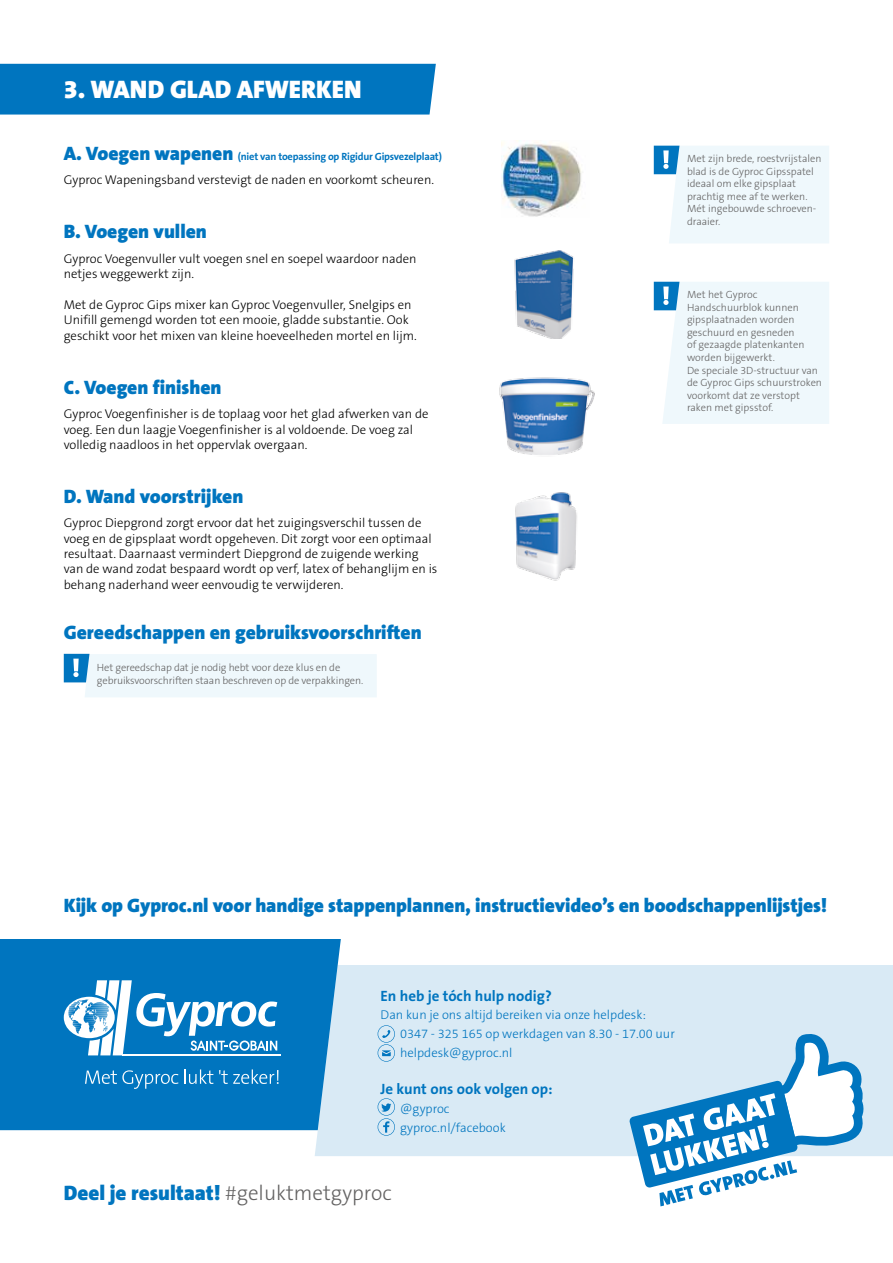
<style>
.page{position:relative;width:893px;height:1263px;background:#fff}
.page>*{position:absolute;margin:0;border:0;box-sizing:border-box;transform-origin:0 0}
.t1{font:900 25.5px "The Sans B9";color:#fff}
.t2{font:900 21px "The Sans B9";color:#0075bf}
.t3{font:900 19.5px "The Sans B9";letter-spacing:-.005em;color:#0075bf}
.t4{font:700 15px "The Sans B7";color:#0075bf}
.t5{font:300 12.75px/15.3px "The Sans B3";color:#000}
.t6{font:300 12.75px/18.8px "The Sans B3";color:#0075bf}
.t7{font:300 10.5px/12.6px "The Sans B3";color:#646363}
.t8{font:700 10.5px "The Sans B7";letter-spacing:-.02em;color:#0075bf}
.s1{font-family:"The Sans B9";font-weight:900;font-size:19.5px}
.s2{font-family:"The Sans B3";font-weight:300;color:#646363}
</style>
<div class="page">
<div style="left:0;top:64px;width:436px;height:51px;background:#0075bf"></div>
<svg style="left:654px;top:146px;width:175px;height:97px"></svg>
<img style="left:501px;top:140px;width:81px;height:77px">
<img style="left:499px;top:377px;width:96px;height:78px">
<img style="left:514px;top:250px;width:60px;height:88px">
<img style="left:515px;top:492px;width:62px;height:89px">
<svg style="left:64px;top:654px;width:313px;height:43px"></svg>
<div style="left:315px;top:965px;width:578px;height:191px;background:#d9eaf5"></div>
<div style="left:0;top:939px;width:341px;height:191px;background:#0075bf"></div>
<hr style="left:122px;top:1054px;width:159px;height:1px;background:#fff">
<svg style="left:64px;top:980px;width:213px;height:75px"></svg>
<svg style="left:85px;top:1070px;width:93px;height:19px;background:#2b8cc9"></svg>
<svg style="left:184px;top:1069px;width:29px;height:15px"></svg>
<svg style="left:219px;top:1069px;width:60px;height:15px"></svg>
<svg style="left:629px;top:1033px;width:236px;height:173px"></svg>
<svg style="left:378px;top:1025px;width:17px;height:37px"></svg>
<svg style="left:378px;top:1098px;width:17px;height:38px"></svg>
<svg style="left:654px;top:282px;width:175px;height:142px"></svg>
<h1 class="t1" style="left:64px;top:76px;width:299px">3. WAND GLAD AFWERKEN</h1>
<p class="t8" style="left:64px;top:151px;width:380px"><span class="s1">A. Voegen wapenen</span> (niet van toepassing op Rigidur Gipsvezelplaat)</p>
<p class="t5" style="left:64px;top:173px;width:372px">Gyproc Wapeningsband verstevigt de naden en voorkomt scheuren.</p>
<h3 class="t3" style="left:64px;top:221px;width:145px">B. Voegen vullen</h3>
<p class="t5" style="left:64px;top:252px;width:354px">Gyproc Voegenvuller vult voegen snel en soepel waardoor naden netjes weggewerkt zijn.</p>
<p class="t5" style="left:64px;top:298px;width:354px">Met de Gyproc Gips mixer kan Gyproc Voegenvuller, Snelgips en<br>Unifill gemengd worden tot een mooie, gladde substantie. Ook geschikt voor het mixen van kleine hoeveelheden mortel en lijm.</p>
<h3 class="t3" style="left:64px;top:377px;width:159px">C. Voegen finishen</h3>
<p class="t5" style="left:64px;top:407px;width:366px">Gyproc Voegenfinisher is de toplaag voor het glad afwerken van de voeg. Een dun laagje Voegenfinisher is al voldoende. De voeg zal volledig naadloos in het oppervlak overgaan.</p>
<h3 class="t3" style="left:64px;top:486px;width:181px">D. Wand voorstrijken</h3>
<p class="t5" style="left:64px;top:516px;width:375px">Gyproc Diepgrond zorgt ervoor dat het zuigingsverschil tussen de voeg en de gipsplaat wordt opgeheven. Dit zorgt voor een optimaal resultaat. Daarnaast vermindert Diepgrond de zuigende werking van de wand zodat bespaard wordt op verf, latex of behanglijm en is behang naderhand weer eenvoudig te verwijderen.</p>
<h3 class="t3" style="left:64px;top:622px;width:359px">Gereedschappen en gebruiksvoorschriften</h3>
<p class="t7" style="left:97px;top:662px;width:268px">Het gereedschap dat je nodig hebt voor deze klus en de gebruiksvoorschriften staan beschreven op de verpakkingen.</p>
<p class="t7" style="left:687px;top:152px;width:136px">Met zijn brede, roestvrijstalen blad is de Gyproc Gipsspatel ideaal om elke gipsplaat prachtig mee af te werken.<br>Mét ingebouwde schroeven&shy;draaier.</p>
<p class="t7" style="left:687px;top:289px;width:137px">Met het Gyproc<br>Handschuurblok kunnen gipsplaatnaden worden geschuurd en gesneden<br>of gezaagde platenkanten worden bijgewerkt.<br>De speciale 3D-structuur van de Gyproc Gips schuurstroken voorkomt dat ze verstopt raken met gipsstof.</p>
<h3 class="t3" style="left:64px;top:894px;width:765px">Kijk op Gyproc.nl voor handige stappenplannen, instructievideo’s en boodschappenlijstjes!</h3>
<p class="t4" style="left:381px;top:988px;width:173px">En heb je tóch hulp nodig?</p>
<p class="t6" style="left:400px;top:1006px;width:276px;text-indent:-19px">Dan kun je ons altijd bereiken via onze helpdesk:<br>0347 - 325 165 op werkdagen van 8.30 - 17.00 uur helpdesk@gyproc.nl</p>
<p class="t4" style="left:381px;top:1081px;width:174px">Je kunt ons ook volgen op:</p>
<p class="t6" style="left:400px;top:1100px;width:107px">@gyproc gyproc.nl/facebook</p>
<h2 class="t2" style="left:64px;top:1182px;width:329px">Deel je resultaat! <span class="s2">#geluktmetgyproc</span></h2>
</div>
